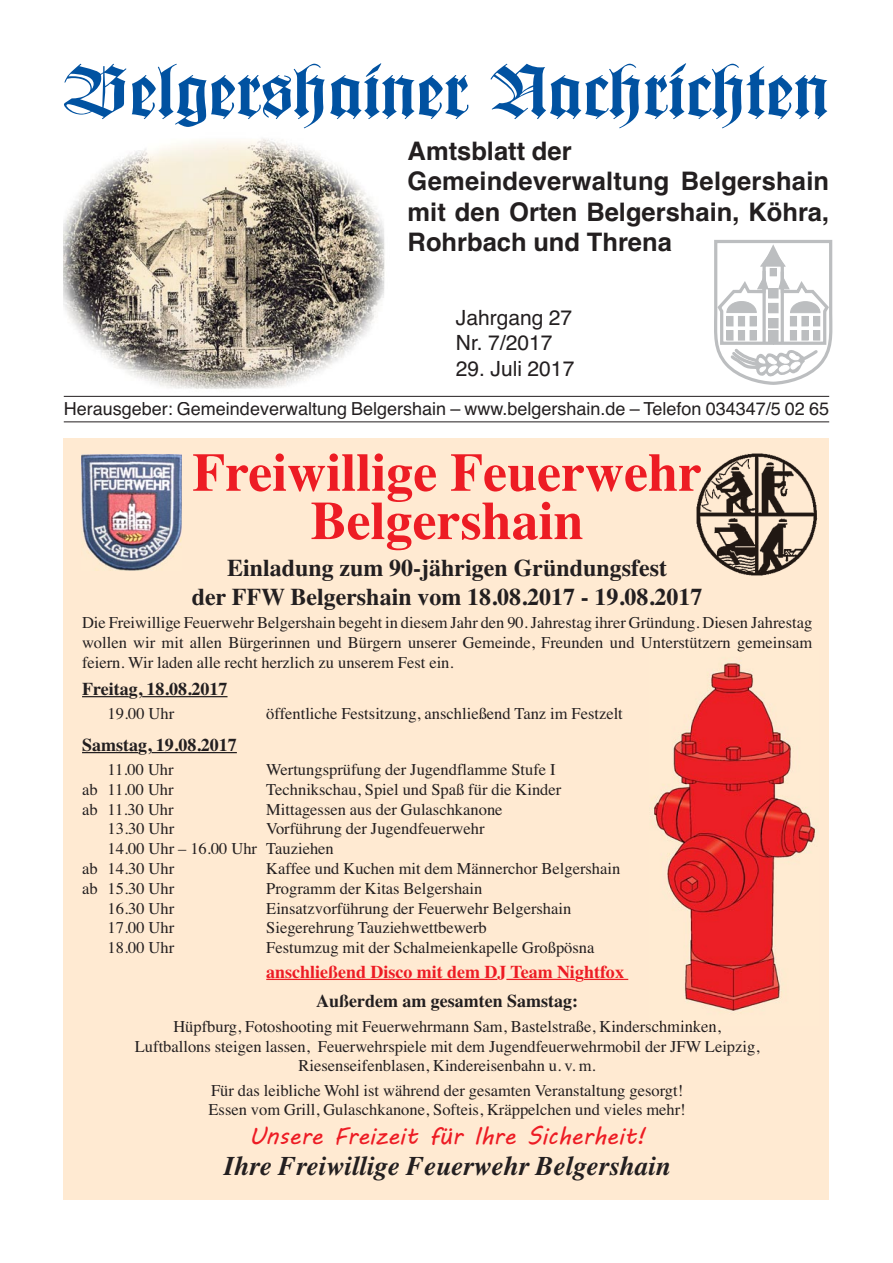
<style>
.page{position:relative;width:893px;height:1263px;background:#fff}
.page>*{position:absolute;margin:0;border:0;box-sizing:border-box;transform-origin:0 0}
.t1{font:72px "Wilhelm Klingspor Gotisch";color:#0152a1;scale:1.32 1}
.t2{font:700 54px/48.3px "Times";color:#ed1c24;text-align:center}
.t3{font:italic 700 27px "Times";color:#231f20}
.t4{font:700 25.5px/30.6px "Helvetica";color:#231f20}
.t5{font:700 24px/28.8px "Times";color:#231f20;text-align:center}
.t6{font:24px "MV Boli";color:#ed1c24}
.t7{font:21px/25.2px "Helvetica";color:#231f20}
.t8{font:18px "Helvetica";color:#231f20}
.t9{font:700 18px "Times";color:#231f20}
.t10{font:700 18px "Times";color:#ed1c24}
.t11{font:16.5px/19.8px "Times";color:#231f20;text-align:justify}
</style>
<div class="page">
<div style="left:64px;top:438px;width:765px;height:761px;background:#ffead2"></div>
<svg style="left:714px;top:240px;width:118px;height:145px"></svg>
<hr style="left:64px;top:421px;width:765px;height:1px;background:#231f20">
<img style="left:64px;top:138px;width:333px;height:258px">
<hr style="left:64px;top:396px;width:765px;height:1px;background:#231f20">
<hr style="left:82px;top:696px;width:47px;height:1px;background:#231f20">
<hr style="left:142px;top:696px;width:85px;height:1px;background:#231f20">
<hr style="left:82px;top:752px;width:56px;height:1px;background:#231f20">
<hr style="left:152px;top:752px;width:85px;height:1px;background:#231f20">
<hr style="left:266px;top:979px;width:231px;height:1px;background:#ed1c24">
<hr style="left:506px;top:979px;width:69px;height:1px;background:#ed1c24">
<hr style="left:584px;top:979px;width:44px;height:1px;background:#ed1c24">
<img style="left:82px;top:454px;width:100px;height:116px">
<img style="left:697px;top:453px;width:120px;height:123px">
<img style="left:649px;top:650px;width:167px;height:376px">
<h1 class="t1" style="left:64px;top:64px;width:581px">Belgershainer Nachrichten</h1>
<h3 class="t4" style="left:408px;top:138px;width:423px">Amtsblatt der<br>Gemeindeverwaltung Belgershain mit den Orten Belgershain, Köhra,<br>Rohrbach und Threna</h3>
<p class="t7" style="left:456px;top:307px;width:118px">Jahrgang 27<br>Nr. 7/2017</p>
<p class="t7" style="left:456px;top:358px;width:120px">29. Juli 2017</p>
<p class="t8" style="left:64px;top:402px;width:767px">Herausgeber: Gemeindeverwaltung Belgershain – www.belgershain.de – Telefon 034347/5 02 65</p>
<h2 class="t2" style="left:192px;top:454px;width:511px">Freiwillige Feuerwehr<br>Belgershain</h2>
<h3 class="t5" style="left:192px;top:556px;width:512px">Einladung zum 90-jährigen Gründungsfest<br>der FFW Belgershain vom 18.08.2017 - 19.08.2017</h3>
<p class="t11" style="left:82px;top:614px;width:732px">Die Freiwillige Feuerwehr Belgershain begeht in diesem Jahr den 90. Jahrestag ihrer Gründung. Diesen Jahrestag wollen wir mit allen Bürgerinnen und Bürgern unserer Gemeinde, Freunden und Unterstützern gemeinsam feiern. Wir laden alle recht herzlich zu unserem Fest ein.</p>
<p class="t9" style="left:82px;top:683px;width:147px">Freitag, 18.08.2017</p>
<p class="t11" style="left:108px;top:705px;width:68px">19.00 Uhr</p>
<p class="t11" style="left:266px;top:705px;width:358px">öffentliche Festsitzung, anschließend Tanz im Festzelt</p>
<p class="t9" style="left:82px;top:739px;width:156px">Samstag, 19.08.2017</p>
<p class="t11" style="left:108px;top:761px;width:68px">11.00 Uhr</p>
<p class="t11" style="left:266px;top:761px;width:291px">Wertungsprüfung der Jugendflamme Stufe I</p>
<p class="t11" style="left:82px;top:781px;width:93px">ab 11.00 Uhr</p>
<p class="t11" style="left:266px;top:781px;width:297px">Technikschau, Spiel und Spaß für die Kinder</p>
<p class="t11" style="left:82px;top:801px;width:93px">ab 11.30 Uhr</p>
<p class="t11" style="left:266px;top:801px;width:238px">Mittagessen aus der Gulaschkanone</p>
<p class="t11" style="left:108px;top:821px;width:68px">13.30 Uhr</p>
<p class="t11" style="left:266px;top:821px;width:220px">Vorführung der Jugendfeuerwehr</p>
<p class="t11" style="left:108px;top:840px;width:228px">14.00 Uhr – 16.00 Uhr Tauziehen</p>
<p class="t11" style="left:82px;top:860px;width:94px">ab 14.30 Uhr</p>
<p class="t11" style="left:266px;top:860px;width:356px">Kaffee und Kuchen mit dem Männerchor Belgershain</p>
<p class="t11" style="left:82px;top:880px;width:94px">ab 15.30 Uhr</p>
<p class="t11" style="left:266px;top:880px;width:218px">Programm der Kitas Belgershain</p>
<p class="t11" style="left:108px;top:900px;width:68px">16.30 Uhr</p>
<p class="t11" style="left:266px;top:900px;width:307px">Einsatzvorführung der Feuerwehr Belgershain</p>
<p class="t11" style="left:108px;top:920px;width:68px">17.00 Uhr</p>
<p class="t11" style="left:266px;top:920px;width:222px">Siegerehrung Tauziehwettbewerb</p>
<p class="t11" style="left:108px;top:939px;width:68px">18.00 Uhr</p>
<p class="t11" style="left:266px;top:939px;width:330px">Festumzug mit der Schalmeienkapelle Großpösna</p>
<p class="t10" style="left:266px;top:966px;width:359px">anschließend Disco mit dem DJ Team Nightfox</p>
<p class="t9" style="left:316px;top:995px;width:263px">Außerdem am gesamten Samstag:</p>
<p class="t11" style="left:135px;top:1018px;width:626px;text-align:center">Hüpfburg, Fotoshooting mit Feuerwehrmann Sam, Bastelstraße, Kinderschminken,<br>Luftballons steigen lassen, Feuerwehrspiele mit dem Jugendfeuerwehrmobil der JFW Leipzig,<br>Riesenseifenblasen, Kindereisenbahn u. v. m.</p>
<p class="t11" style="left:209px;top:1082px;width:479px">Für das leibliche Wohl ist während der gesamten Veranstaltung gesorgt!<br>Essen vom Grill, Gulaschkanone, Softeis, Kräppelchen und vieles mehr!</p>
<h3 class="t6" style="left:249px;top:1121px;width:398px">Unsere Freizeit für Ihre Sicherheit!</h3>
<h3 class="t3" style="left:224px;top:1156px;width:448px">Ihre Freiwillige Feuerwehr Belgershain</h3>
</div>
